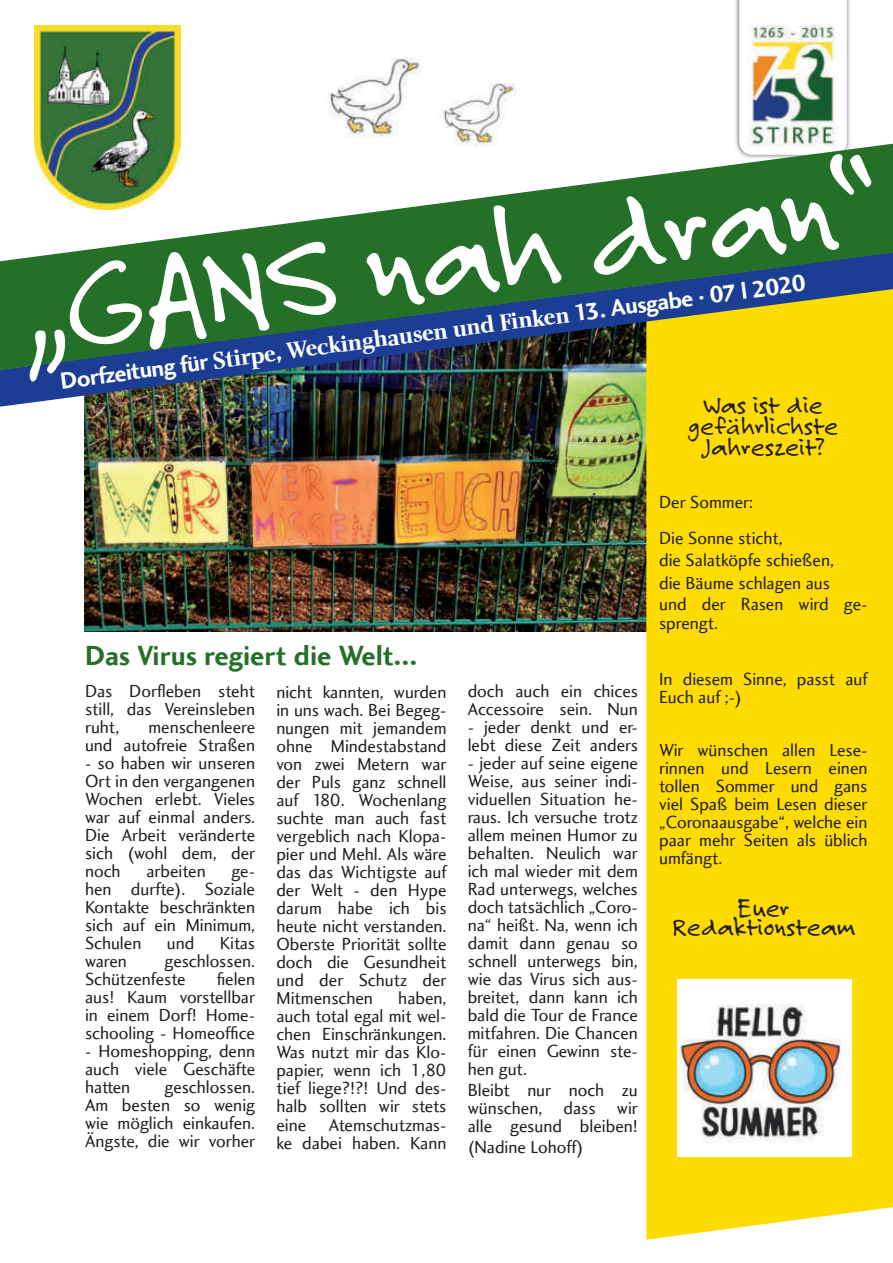
<style>
.page{position:relative;width:893px;height:1263px;background:#fff}
.page>*{position:absolute;margin:0;border:0;box-sizing:border-box;transform-origin:0 0}
.t1{font:130.5px "Felt Tip Roman";color:#fff}
.t2{font:28.5px "Charlotte Sans Bold Plain";color:#257029}
.t3{font:27px/21px "Felt Tip Roman";color:#231f20;text-align:center}
.t4{font:24px "Charlotte Sans Bold Plain";color:#fff}
.t5{font:18px/18px "Charlotte Sans Book Plain";color:#231f20;text-align:justify}
.s1{font-family:"Charlotte Bold Plain"}
</style>
<div class="page">
<img style="left:84px;top:415px;width:562px;height:216px">
<img style="left:735px;top:0;width:115px;height:139px">
<svg style="left:739px;top:0;width:108px;height:139px"></svg>
<img style="left:748px;top:16px;width:89px;height:123px">
<img style="left:34px;top:26px;width:147px;height:113px">
<div style="left:646px;top:415px;width:247px;height:824px;background:#ffdc01"></div>
<img style="left:0;top:378px;width:893px;height:37px">
<svg style="left:0;top:139px;width:893px;height:239px;fill:#257029"></svg>
<img style="left:329px;top:58px;width:91px;height:79px">
<img style="left:437px;top:84px;width:79px;height:62px">
<img style="left:677px;top:980px;width:175px;height:176px">
<h1 class="t1" style="left:19px;top:258px;width:859px;rotate:-7deg">„GANS nah dran“</h1>
<h3 class="t4" style="left:59px;top:367px;width:753px;rotate:-7deg">Dorfzeitung für <span class="s1">Stirpe, Weckinghausen und Finken</span> 13. Ausgabe . 07 l 2020</h3>
<h2 class="t2" style="left:85px;top:645px;width:334px">Das Virus regiert die Welt...</h2>
<p class="t5" style="left:85px;top:683px;width:172px">Das Dorfleben steht still, das Vereinsleben ruht,</p>
<p class="t5" style="left:276px;top:684px;width:172px">nicht kannten, wurden in uns wach. Bei Begeg&shy;nungen mit jemandem ohne Mindestabstand von zwei Metern war der Puls ganz schnell auf 180. Wochenlang suchte man auch fast vergeblich nach Klopa&shy;pier und Mehl. Als wäre das das Wichtigste auf der Welt - den Hype darum habe ich bis heute nicht verstanden.<br>Oberste Priorität sollte doch die Gesundheit und der Schutz der Mitmenschen</p>
<p class="t5" style="left:85px;top:719px;width:172px;text-align:right">menschenleere<br>und autofreie Straßen</p>
<p class="t5" style="left:85px;top:755px;width:172px">- so haben wir unseren Ort in den vergangenen Wochen erlebt. Vieles war auf einmal anders.<br>Die Arbeit veränderte sich (wohl dem, der noch</p>
<p class="t5" style="left:146px;top:863px;width:61px">arbeiten</p>
<p class="t5" style="left:85px;top:863px;width:172px;text-indent:146px">ge&shy;hen durfte). Soziale Kontakte beschränkten sich auf ein Minimum, Schulen</p>
<p class="t5" style="left:167px;top:935px;width:29px">und</p>
<p class="t5" style="left:220px;top:935px;width:37px">Kitas</p>
<p class="t5" style="left:85px;top:953px;width:172px;text-indent:79px">geschlossen.<br>Schützenfeste</p>
<p class="t5" style="left:85px;top:953px;width:43px">waren</p>
<p class="t5" style="left:85px;top:971px;width:172px;text-indent:132px">fielen aus! Kaum vorstellbar in einem Dorf! Home&shy;schooling - Homeoffice</p>
<p class="t5" style="left:85px;top:1043px;width:172px">- Homeshopping, denn auch viele Geschäfte hatten</p>
<p class="t5" style="left:276px;top:990px;width:172px;text-indent:122px">haben, auch total egal mit wel&shy;chen Einschränkungen.<br>Was nutzt mir das Klo&shy;papier, wenn ich 1,80 tief liege?!?! Und des&shy;halb sollten wir stets eine</p>
<p class="t5" style="left:85px;top:1079px;width:172px;text-indent:79px">geschlossen.<br>Am besten so wenig wie möglich einkaufen.<br>Ängste, die wir vorher</p>
<p class="t5" style="left:276px;top:1116px;width:172px;text-align:right">Atemschutzmas-<br>ke dabei haben. Kann</p>
<p class="t5" style="left:468px;top:683px;width:172px">doch auch ein chices<br>Accessoire sein. Nun</p>
<p class="t5" style="left:468px;top:719px;width:172px">- jeder denkt und er&shy;lebt diese Zeit anders</p>
<p class="t5" style="left:468px;top:755px;width:172px">- jeder auf seine eigene Weise, aus seiner indi&shy;viduellen Situation he&shy;raus. Ich versuche trotz allem meinen Humor zu behalten. Neulich war ich mal wieder mit dem Rad unterwegs, welches doch tatsächlich „Coro&shy;na“ heißt. Na, wenn ich damit dann genau so schnell unterwegs bin, wie das Virus sich aus&shy;breitet, dann kann ich bald die Tour de France mitfahren. Die Chancen für einen Gewinn ste&shy;hen gut.</p>
<p class="t5" style="left:468px;top:1081px;width:172px">Bleibt nur noch zu wünschen, dass wir alle gesund bleiben!</p>
<p class="t5" style="left:468px;top:1138px;width:117px">(Nadine Lohoff)</p>
<h3 class="t3" style="left:688px;top:397px;width:151px">Was ist die gefährlichste<br>Jahreszeit?</h3>
<p class="t5" style="left:659px;top:485px;width:125px;line-height:35.5px">Der Sommer:<br>Die Sonne sticht,</p>
<p class="t5" style="left:659px;top:548px;width:176px;line-height:23.5px">die Salatköpfe schießen, die Bäume schlagen aus</p>
<p class="t5" style="left:659px;top:594px;width:210px;line-height:19.5px">und der Rasen wird ge&shy;sprengt.</p>
<p class="t5" style="left:659px;top:671px;width:210px">In diesem Sinne, passt auf<br>Euch auf ;-)</p>
<p class="t5" style="left:659px;top:742px;width:210px">Wir wünschen allen Lese&shy;rinnen und Lesern einen tollen Sommer und gans viel Spaß beim Lesen dieser „Coronaausgabe“, welche ein paar mehr Seiten als üblich umfängt.</p>
<h3 class="t3" style="left:672px;top:900px;width:185px;line-height:19.5px">Euer<br>Redaktionsteam</h3>
</div>
